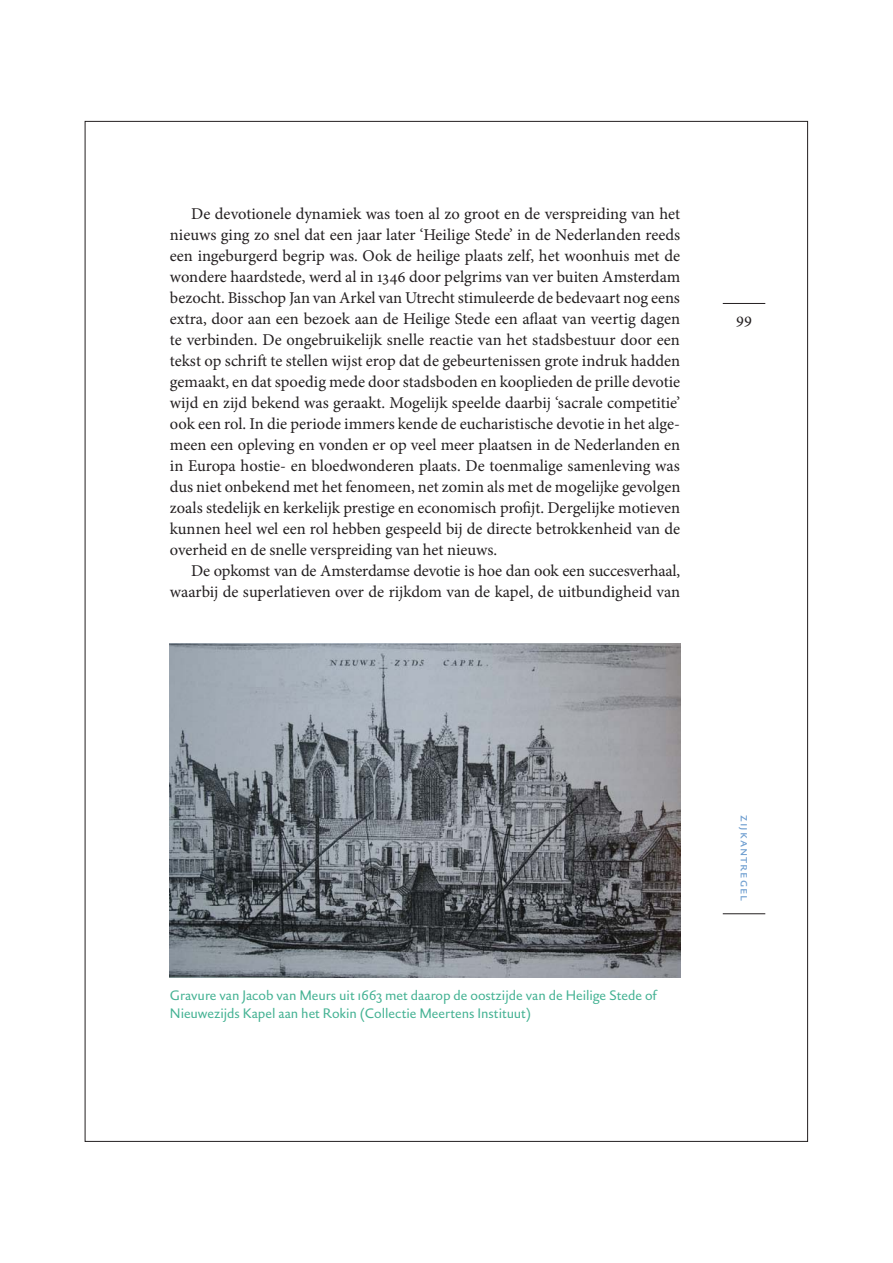
<style>
.page{position:relative;width:893px;height:1263px;background:#fff}
.page>*{position:absolute;margin:0;border:0;box-sizing:border-box;transform-origin:0 0}
.t1{font:16.5px/21px "Minion Pro";letter-spacing:-.005em;color:#231f20;text-align:justify}
.t2{font:14.25px/18px "DTL Haarlemmer Sans SD";color:#44b293}
.t3{font:13.5px "DTL Haarlemmer Sans D Caps";letter-spacing:.07em;color:#6e9ed0}
</style>
<div class="page">
<hr style="left:723px;top:303px;width:42px;height:1px;background:#231f20">
<hr style="left:723px;top:913px;width:42px;height:1px;background:#231f20">
<img style="left:170px;top:643px;width:510px;height:335px">
<p class="t1" style="left:170px;top:204px;width:512px;text-indent:21px">De devotionele dynamiek was toen al zo groot en de verspreiding van het nieuws ging zo snel dat een jaar later ‘Heilige Stede’ in de Nederlanden reeds een ingeburgerd begrip was. Ook de heilige plaats zelf, het woonhuis met de wondere haardstede, werd al in 1346 door pelgrims van ver buiten Amsterdam bezocht. Bisschop Jan van Arkel van Utrecht stimuleerde de bedevaart nog eens extra, door aan een bezoek aan de Heilige Stede een aflaat van veertig dagen te verbinden. De ongebruikelijk snelle reactie van het stadsbestuur door een tekst op schrift te stellen wijst erop dat de gebeurtenissen grote indruk hadden gemaakt, en dat spoedig mede door stadsboden en kooplieden de prille devotie wijd en zijd bekend was geraakt. Mogelijk speelde daarbij ‘sacrale competitie’ ook een rol. In die periode immers kende de eucharistische devotie in het alge&shy;meen een opleving en vonden er op veel meer plaatsen in de Nederlanden en in Europa hostie- en bloedwonderen plaats. De toenmalige samenleving was dus niet onbekend met het fenomeen, net zomin als met de mogelijke gevolgen zoals stedelijk en kerkelijk prestige en economisch profijt. Dergelijke motieven kunnen heel wel een rol hebben gespeeld bij de directe betrokkenheid van de overheid en de snelle verspreiding van het nieuws.</p>
<p class="t1" style="left:170px;top:562px;width:512px;text-align:right">De opkomst van de Amsterdamse devotie is hoe dan ook een succesverhaal, waarbij de superlatieven over de rijkdom van de kapel, de uitbundigheid van</p>
<p class="t1" style="left:736px;top:309px;width:18px">99</p>
<p class="t2" style="left:170px;top:987px;width:488px">Gravure van Jacob van Meurs uit 1663 met daarop de oostzijde van de Heilige Stede of<br>Nieuwezijds Kapel aan het Rokin (Collectie Meertens Instituut)</p>
<p class="t3" style="left:753px;top:815px;width:86px;rotate:90deg">zijkantregel</p>
</div>
